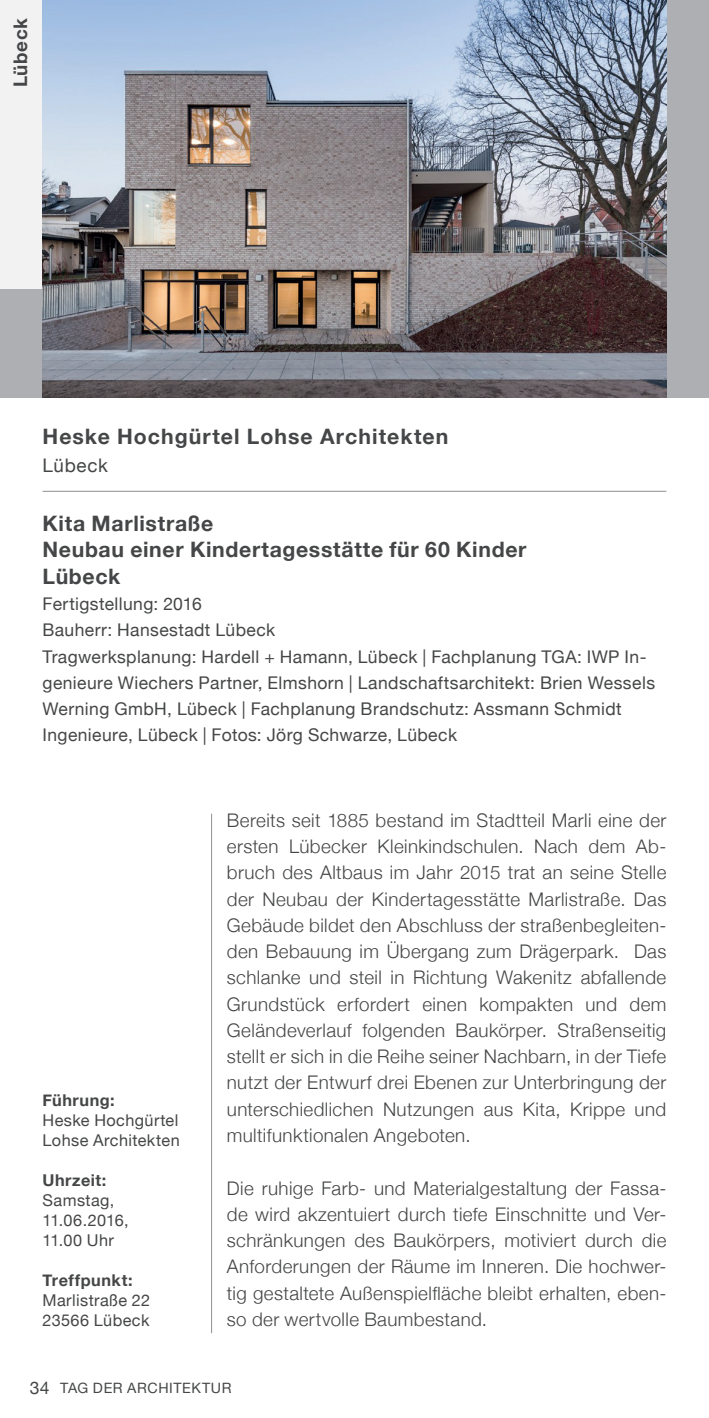
<style>
.page{position:relative;width:709px;height:1418px;background:#fff}
.page>*{position:absolute;margin:0;border:0;box-sizing:border-box;transform-origin:0 0}
.Objekttitel{font:700 21.25px "Helvetica Neue";letter-spacing:.03em;color:#454647}
.Architekt{font:700 21.25px "Helvetica Neue";letter-spacing:.05em;color:#454647}
.Fließtext{font:300 18.75px/26.2px "Helvetica Neue";letter-spacing:.02em;color:#454647;text-align:justify}
.Standort___hoch{font:700 18.75px "Helvetica Neue";letter-spacing:.035em;color:#454647}
.Zusatz___Ort{font:18.75px "Helvetica Neue";letter-spacing:.035em;color:#454647}
.Details{font:17.5px/26.2px "Helvetica Neue";letter-spacing:.025em;color:#454647}
.Seitenblock___Titel{font:16.25px/20px "Helvetica Neue";letter-spacing:.025em;color:#454647}
.Seitenblock___Fließt{font:16.25px/20px "Helvetica Neue";letter-spacing:.025em;color:#454647}
.Seitenblock___Titel-2{font:700 16.25px "Helvetica Neue";letter-spacing:.035em;color:#454647}
.t1{font:14.25px "Helvetica Neue";letter-spacing:.04em;color:#454647}
.s1{font-weight:700}
.s2{font-size:17.5px}
</style>
<div class="page">
<div style="left:0;top:0;width:709px;height:397px;background:#aeafb3"></div>
<div style="left:0;top:0;width:43px;height:289px;background:#f2f2f3"></div>
<hr style="left:43px;top:491px;width:623px;height:1px;background:#8d8f92">
<hr style="left:211px;top:813px;width:1px;height:520px;background:#8d8f92">
<img style="left:43px;top:0;width:623px;height:397px">
<p class="Standort___hoch" style="left:9px;top:87px;width:71px;rotate:-90deg">Lübeck</p>
<p class="Architekt" style="left:43px;top:423px;width:407px">Heske Hochgürtel Lohse Architekten</p>
<p class="Zusatz___Ort" style="left:43px;top:454px;width:67px">Lübeck</p>
<p class="Objekttitel" style="left:43px;top:510px;width:172px">Kita Marlistraße</p>
<p class="Objekttitel" style="left:43px;top:536px;width:485px">Neubau einer Kindertagesstätte für 60 Kinder</p>
<p class="Objekttitel" style="left:43px;top:563px;width:79px">Lübeck</p>
<p class="Details" style="left:43px;top:590px;width:161px">Fertigstellung: 2016</p>
<p class="Details" style="left:43px;top:616px;width:234px">Bauherr: Hansestadt Lübeck</p>
<p class="Details" style="left:43px;top:643px;width:614px">Tragwerksplanung: Hardell + Hamann, Lübeck | Fachplanung TGA: IWP In&shy;genieure Wiechers Partner, Elmshorn | Landschaftsarchitekt: Brien Wessels Werning GmbH, Lübeck | Fachplanung Brandschutz: Assmann Schmidt Ingenieure, Lübeck | Fotos: Jörg Schwarze, Lübeck</p>
<p class="Seitenblock___Titel" style="left:43px;top:1089px;width:139px"><span class="s1">Führung:<br></span>Heske Hochgürtel<br>Lohse Architekten</p>
<p class="Seitenblock___Titel" style="left:43px;top:1169px;width:88px"><span class="s1">Uhrzeit:<br></span>Samstag,<br>11.06.2016,<br>11.00 Uhr</p>
<p class="Seitenblock___Titel-2" style="left:43px;top:1269px;width:91px">Treffpunkt:</p>
<p class="Seitenblock___Fließt" style="left:43px;top:1289px;width:109px">Marlistraße 22<br>23566 Lübeck</p>
<p class="Fließtext" style="left:227px;top:806px;width:441px">Bereits seit 1885 bestand im Stadtteil Marli eine der ersten Lübecker Kleinkindschulen. Nach dem Ab&shy;bruch des Altbaus im Jahr 2015 trat an seine Stelle der Neubau der Kindertagesstätte Marlistraße. Das Gebäude bildet den Abschluss der straßenbegleiten&shy;den Bebauung im Übergang zum Drägerpark. Das schlanke und steil in Richtung Wakenitz abfallende Grundstück erfordert einen kompakten und dem Geländeverlauf folgenden Baukörper. Straßenseitig stellt er sich in die Reihe seiner Nachbarn, in der Tiefe nutzt der Entwurf drei Ebenen zur Unterbringung der unterschiedlichen Nutzungen aus Kita, Krippe und multifunktionalen Angeboten.</p>
<p class="Fließtext" style="left:227px;top:1174px;width:441px">Die ruhige Farb- und Materialgestaltung der Fassa&shy;de wird akzentuiert durch tiefe Einschnitte und Ver&shy;schränkungen des Baukörpers, motiviert durch die Anforderungen der Räume im Inneren. Die hochwer&shy;tig gestaltete Außenspielfläche bleibt erhalten, eben&shy;so der wertvolle Baumbestand.</p>
<p class="t1" style="left:30px;top:1379px;width:203px"><span class="s2">34</span> TAG DER ARCHITEKTUR</p>
</div>
